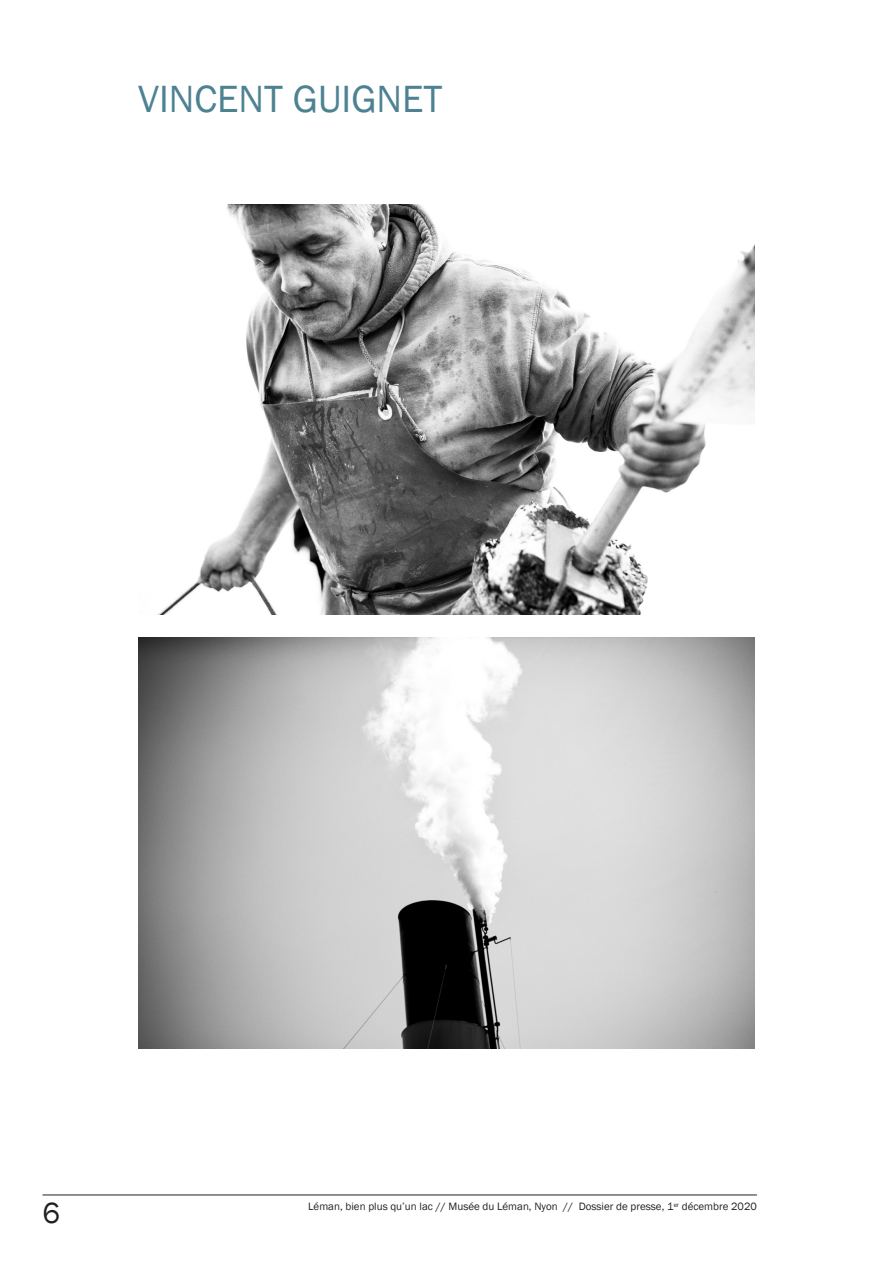
<style>
.page{position:relative;width:893px;height:1263px;background:#fff}
.page>*{position:absolute;margin:0;border:0;box-sizing:border-box;transform-origin:0 0}
.Titre{font:39px "Franklin Gothic";color:#4d8293}
.t1{font:30px "Franklin Gothic";color:#231f20}
.t2{font:10.95px "Franklin Gothic";color:#231f20}
</style>
<div class="page">
<hr style="left:43px;top:1194px;width:714px;height:1px;background:#231f20">
<img style="left:157px;top:204px;width:598px;height:411px">
<img style="left:138px;top:638px;width:617px;height:410px">
<p class="Titre" style="left:138px;top:75px;width:306px">VINCENT GUIGNET</p>
<h2 class="t1" style="left:43px;top:1194px;width:19px">6</h2>
<p class="t2" style="left:308px;top:1200px;width:450px">Léman, bien plus qu’un lac // Musée du Léman, Nyon // Dossier de presse, 1<sup>er</sup> décembre 2020</p>
</div>
